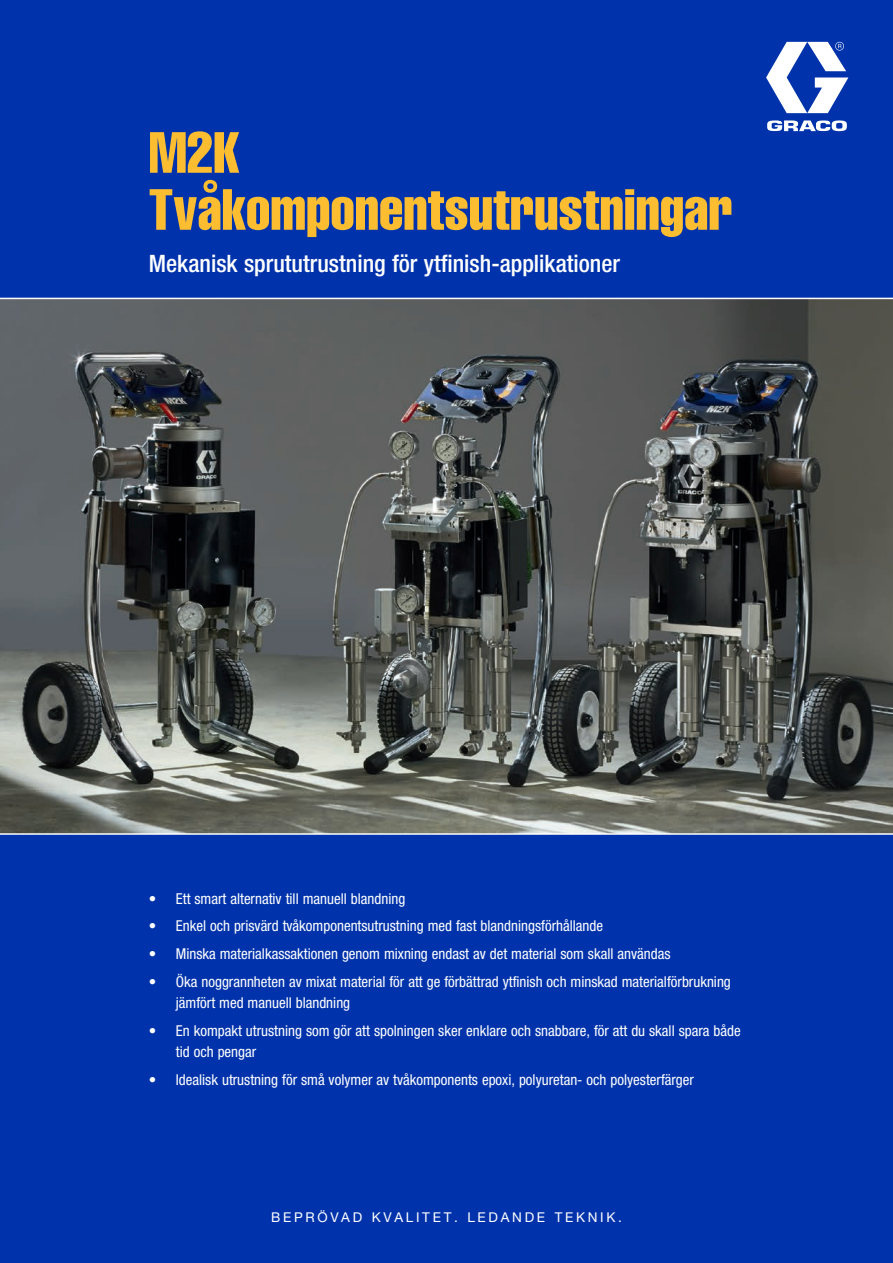
<style>
.page{position:relative;width:893px;height:1263px;background:#0033ab}
.page>*{position:absolute;margin:0;border:0;box-sizing:border-box;transform-origin:0 0}
.t1{font:57px/57px "Helvetica LT Std Comp";color:#fcbd30}
.t2{font:500 condensed 24px "Helvetica Neue LT Std";color:#fff}
.t3{font:condensed 15px/21px "Helvetica Neue LT Std";color:#fff}
.t4{font:13.5px "Helvetica Neue LT Std";letter-spacing:.2em;color:#fff}
</style>
<div class="page">
<svg style="left:766px;top:42px;width:82px;height:89px"></svg>
<img style="left:0;top:299px;width:893px;height:534px">
<hr style="left:0;top:833px;width:893px;height:2px;background:#fff">
<hr style="left:0;top:298px;width:893px;height:1px;background:#fff">
<h1 class="t1" style="left:149px;top:123px;width:585px">M2K<br>Tvåkomponentsutrustningar</h1>
<h2 class="t2" style="left:149px;top:249px;width:473px">Mekanisk sprututrustning för ytfinish-applikationer</h2>
<p class="t3" style="left:149px;top:888px;width:258px">• Ett smart alternativ till manuell blandning</p>
<p class="t3" style="left:149px;top:915px;width:456px">• Enkel och prisvärd tvåkomponentsutrustning med fast blandningsförhållande</p>
<p class="t3" style="left:149px;top:943px;width:523px">• Minska materialkassaktionen genom mixning endast av det material som skall användas</p>
<p class="t3" style="left:176px;top:971px;width:556px;text-indent:-27px">• Öka noggrannheten av mixat material för att ge förbättrad ytfinish och minskad materialförbrukning jämfört med manuell blandning</p>
<p class="t3" style="left:176px;top:1020px;width:566px;text-indent:-27px">• En kompakt utrustning som gör att spolningen sker enklare och snabbare, för att du skall spara både tid och pengar</p>
<p class="t3" style="left:149px;top:1068px;width:547px">• Idealisk utrustning för små volymer av tvåkomponents epoxi, polyuretan- och polyesterfärger</p>
<p class="t4" style="left:271px;top:1209px;width:352px">BEPRÖVAD KVALITET. LEDANDE TEKNIK.</p>
</div>
